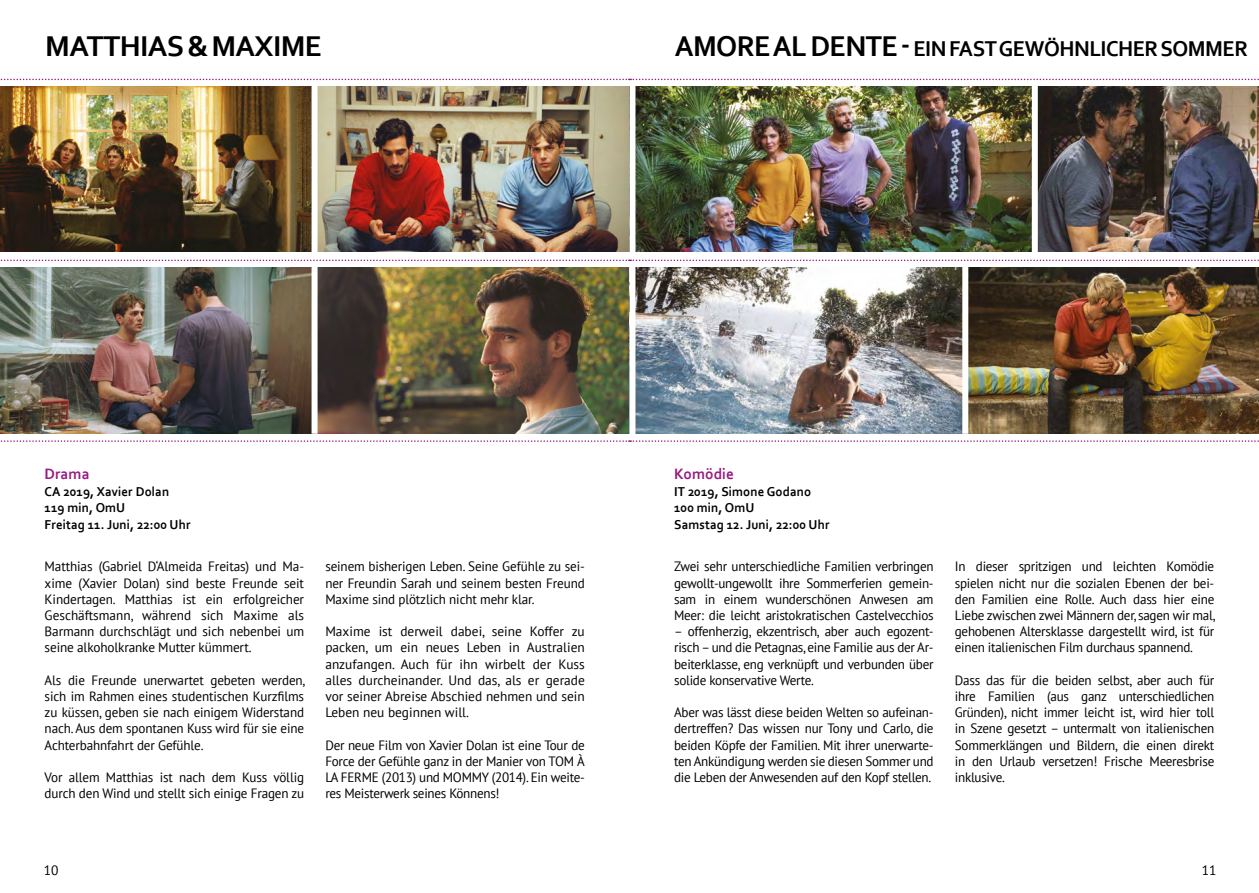
<style>
.page{position:relative;width:1259px;height:893px;background:#fff}
.page>*{position:absolute;margin:0;border:0;box-sizing:border-box;transform-origin:0 0}
.t1{font:700 30px "Corbel";letter-spacing:-.02em;color:#000}
.t2{font:700 30px "Corbel";letter-spacing:-.02em;color:#000;scale:.96 1}
.t3{font:700 22.5px "Corbel";letter-spacing:-.02em;color:#000;scale:.96 1}
.t4{font:700 15.75px "Corbel";letter-spacing:.005em;color:#951b81}
.t5{font:13.5px/16.2px "PT Sans";letter-spacing:-.02em;color:#000;text-align:justify}
.t6{font:700 13.5px/16.5px "Corbel";letter-spacing:.01em;color:#000;scale:.95 1}
.s1{font-size:30px}
</style>
<div class="page">
<img style="left:317px;top:267px;width:312px;height:167px">
<img style="left:0;top:267px;width:311px;height:167px">
<img style="left:317px;top:86px;width:312px;height:166px">
<img style="left:0;top:86px;width:311px;height:166px">
<img style="left:968px;top:267px;width:291px;height:167px">
<img style="left:635px;top:267px;width:327px;height:167px">
<img style="left:1037px;top:86px;width:222px;height:166px">
<img style="left:635px;top:86px;width:396px;height:166px">
<svg style="left:0;top:79px;width:1259px;height:1px"></svg>
<svg style="left:0;top:260px;width:1259px;height:1px"></svg>
<svg style="left:0;top:440px;width:1259px;height:2px"></svg>
<h1 class="t1" style="left:45px;top:28px;width:20px">MATTH</h1>
<h1 class="t1" style="left:140px;top:28px;width:93px">IAS &amp; MAX</h1>
<h1 class="t1" style="left:273px;top:28px;width:28px">IME</h1>
<h1 class="t2" style="left:674px;top:28px;width:40px">Amore</h1>
<h1 class="t2" style="left:773px;top:28px;width:77px">Al Dente</h1>
<h2 class="t3" style="left:901px;top:35px;width:300px"><span class="s1">-</span> Ein fast gewöhnlicher Sommer</h2>
<p class="t4" style="left:45px;top:464px;width:46px">Drama</p>
<p class="t6" style="left:45px;top:483px;width:155px">CA 2019, Xavier Dolan<br>119 min, OmU<br>Freitag 11. Juni, 22:00 Uhr</p>
<p class="t5" style="left:45px;top:558px;width:261px">Matthias (Gabriel D‘Almeida Freitas) und Ma&shy;xime (Xavier Dolan) sind beste Freunde seit Kindertagen. Matthias ist ein erfolgreicher Geschäftsmann, während sich Maxime als Barmann durchschlägt und sich nebenbei um seine alkoholkranke Mutter kümmert.</p>
<p class="t5" style="left:45px;top:672px;width:262px">Als die Freunde unerwartet gebeten werden, sich im Rahmen eines studentischen Kurzfilms zu küssen, geben sie nach einigem Widerstand nach. Aus dem spontanen Kuss wird für sie eine Achterbahnfahrt der Gefühle.</p>
<p class="t5" style="left:45px;top:769px;width:261px">Vor allem Matthias ist nach dem Kuss völlig durch den Wind und stellt sich einige Fragen zu</p>
<p class="t5" style="left:325px;top:558px;width:261px">seinem bisherigen Leben. Seine Gefühle zu sei&shy;ner Freundin Sarah und seinem besten Freund Maxime sind plötzlich nicht mehr klar.</p>
<p class="t5" style="left:325px;top:623px;width:261px">Maxime ist derweil dabei, seine Koffer zu packen, um ein neues Leben in Australien anzufangen. Auch für ihn wirbelt der Kuss alles durcheinander. Und das, als er gerade vor seiner Abreise Abschied nehmen und sein Leben neu beginnen will.</p>
<p class="t5" style="left:325px;top:736px;width:261px">Der neue Film von Xavier Dolan ist eine Tour de Force der Gefühle ganz in der Manier von TOM à LA FERME (2013) und MOMMY (2014). Ein weite&shy;res Meisterwerk seines Könnens!</p>
<p class="t4" style="left:674px;top:464px;width:61px">Komödie</p>
<p class="t6" style="left:674px;top:483px;width:165px">IT 2019, Simone Godano<br>100 min, OmU<br>Samstag 12. Juni, 22:00 Uhr</p>
<p class="t5" style="left:674px;top:558px;width:261px">Zwei sehr unterschiedliche Familien verbringen gewollt-ungewollt ihre Sommerferien gemein&shy;sam in einem wunderschönen Anwesen am Meer: die leicht aristokratischen Castelvecchios</p>
<p class="t5" style="left:674px;top:623px;width:261px">– offenherzig, ekzentrisch, aber auch egozent&shy;risch – und die Petagnas, eine Familie aus der Ar&shy;beiterklasse, eng verknüpft und verbunden über solide konservative Werte.</p>
<p class="t5" style="left:674px;top:704px;width:261px">Aber was lässt diese beiden Welten so aufeinan&shy;dertreffen? Das wissen nur Tony und Carlo, die beiden Köpfe der Familien. Mit ihrer unerwarte&shy;ten Ankündigung werden sie diesen Sommer und die Leben der Anwesenden auf den Kopf stellen.</p>
<p class="t5" style="left:955px;top:558px;width:262px">In dieser spritzigen und leichten Komödie spielen nicht nur die sozialen Ebenen der bei&shy;den Familien eine Rolle. Auch dass hier eine Liebe zwischen zwei Männern der, sagen wir mal, gehobenen Altersklasse dargestellt wird, ist für einen italienischen Film durchaus spannend.</p>
<p class="t5" style="left:955px;top:672px;width:261px">Dass das für die beiden selbst, aber auch für ihre Familien (aus ganz unterschiedlichen Gründen), nicht immer leicht ist, wird hier toll in Szene gesetzt – untermalt von italienischen Sommerklängen und Bildern, die einen direkt in den Urlaub versetzen! Frische Meeresbrise inklusive.</p>
<p class="t5" style="left:44px;top:862px;width:16px">10</p>
<p class="t5" style="left:1201px;top:862px;width:16px">11</p>
</div>
